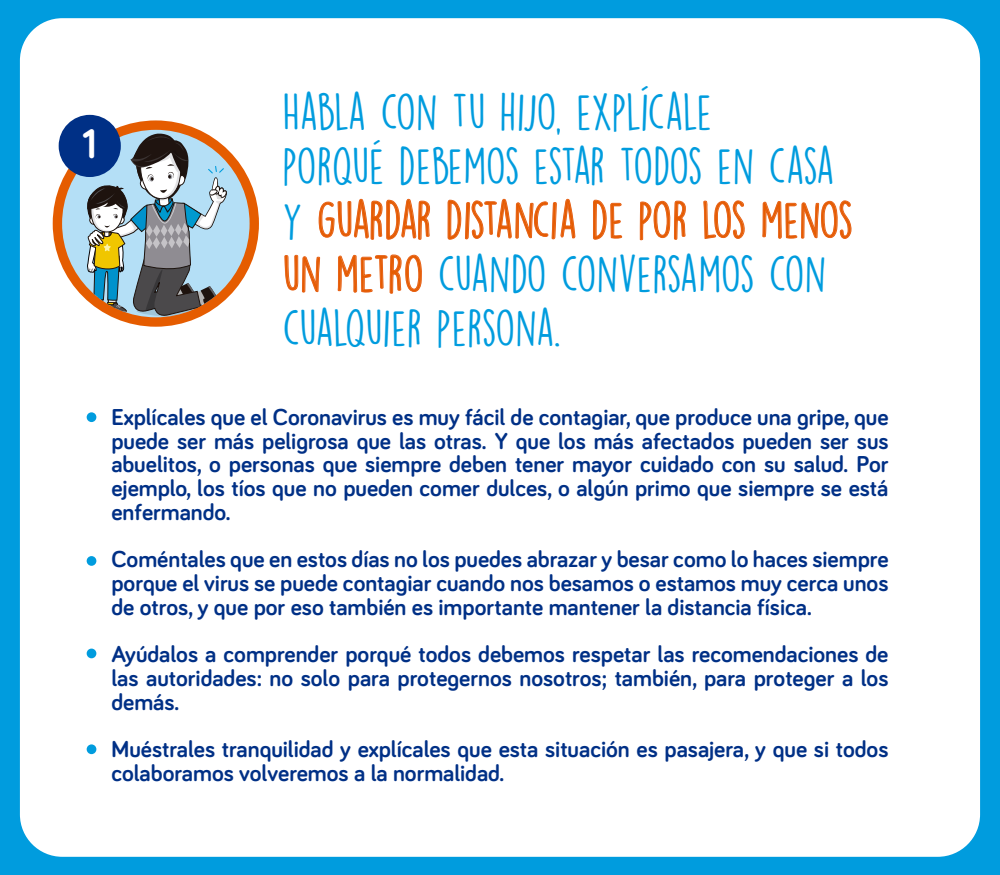
<style>
.page{position:relative;width:1000px;height:875px;background:#009cde}
.page>*{position:absolute;margin:0;border:0;box-sizing:border-box;transform-origin:0 0}
.t1{font:46.5px/53.9px "DK Lemon Yellow Sun";letter-spacing:-.025em;color:#009cde}
.t2{font:700 42.5px "Bariol";color:#fff}
.t3{font:700 23.75px/23.8px "Bariol";color:#003086;text-align:justify}
.s1{color:#e55c00}
</style>
<div class="page">
<div style="left:14px;top:12px;width:972px;height:851px;background:#fff;border-radius:48px"></div>
<div style="left:8px;top:6px;width:984px;height:863px;border:12px solid #009cde;border-radius:48px"></div>
<svg style="left:448px;top:198px;width:127px;height:42px"></svg>
<svg style="left:593px;top:200px;width:29px;height:39px"></svg>
<svg style="left:640px;top:201px;width:46px;height:39px"></svg>
<svg style="left:704px;top:200px;width:41px;height:39px"></svg>
<svg style="left:763px;top:200px;width:89px;height:39px"></svg>
<svg style="left:285px;top:198px;width:145px;height:96px"></svg>
<div style="left:87px;top:412px;width:9px;height:10px;background:#009cde;border-radius:50%"></div>
<div style="left:87px;top:556px;width:9px;height:10px;background:#009cde;border-radius:50%"></div>
<div style="left:87px;top:649px;width:9px;height:9px;background:#009cde;border-radius:50%"></div>
<div style="left:87px;top:744px;width:9px;height:10px;background:#009cde;border-radius:50%"></div>
<div style="left:53px;top:120px;width:206px;height:207px;background:#e55c00;border-radius:50%"></div>
<div style="left:62px;top:130px;width:188px;height:187px;background:#b4dff6;border-radius:50%"></div>
<svg style="left:82px;top:133px;width:146px;height:184px"></svg>
<div style="left:59px;top:115px;width:62px;height:62px;background:#003086;border-radius:50%"></div>
<h2 class="t2" style="left:82px;top:115px;width:17px">1</h2>
<h1 class="t1" style="left:283px;top:85px;width:572px">HABLA CON TU HIJO, EXPLÍCALE<br>PORQUÉ DEBEMOS ESTAR TODOS EN CASA<br>Y <span class="s1">GUARDAR DISTANCIA DE POR LOS MENOS<br>UN METRO</span> CUANDO CONVERSAMOS CON<br>CUALQUIER PERSONA.</h1>
<p class="t3" style="left:111px;top:404px;width:779px">Explícales que el Coronavirus es muy fácil de contagiar, que produce una gripe, que puede ser más peligrosa que las otras. Y que los más afectados pueden ser sus abuelitos, o personas que siempre deben tener mayor cuidado con su salud. Por ejemplo, los tíos que no pueden comer dulces, o algún primo que siempre se está enfermando.</p>
<p class="t3" style="left:111px;top:547px;width:779px">Coméntales que en estos días no los puedes abrazar y besar como lo haces siempre porque el virus se puede contagiar cuando nos besamos o estamos muy cerca unos de otros, y que por eso también es importante mantener la distancia física.</p>
<p class="t3" style="left:111px;top:642px;width:779px">Ayúdalos a comprender porqué todos debemos respetar las recomendaciones de las autoridades: no solo para protegernos nosotros; también, para proteger a los demás.</p>
<p class="t3" style="left:111px;top:737px;width:779px">Muéstrales tranquilidad y explícales que esta situación es pasajera, y que si todos colaboramos volveremos a la normalidad.</p>
</div>
